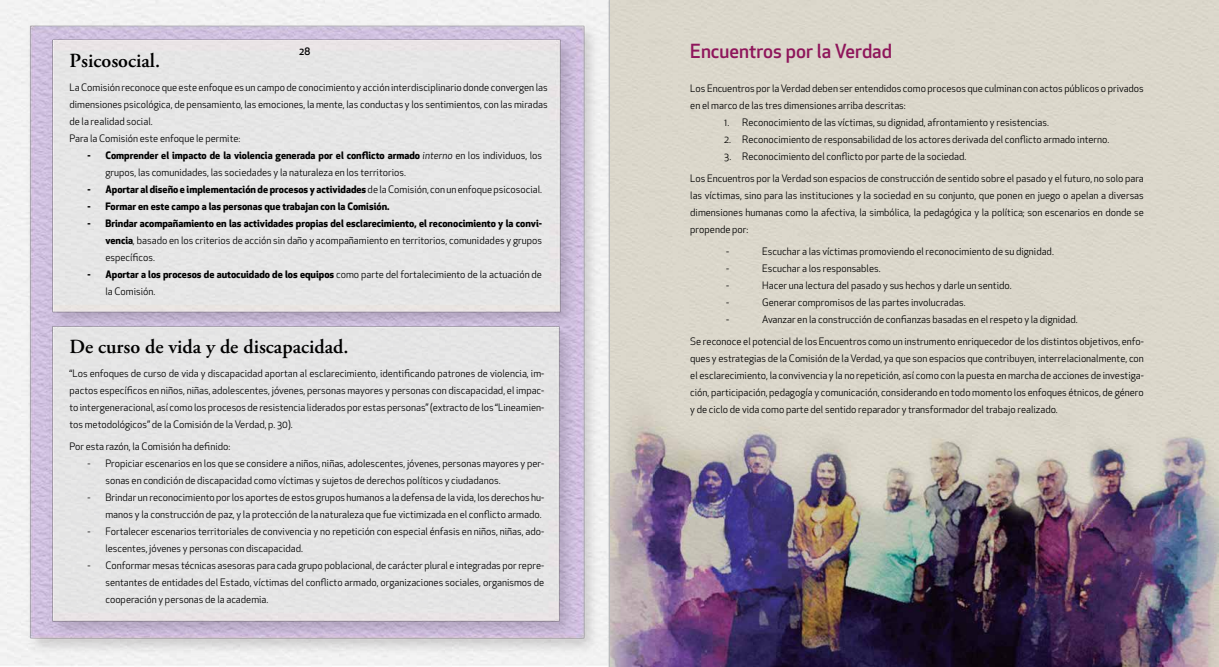
<style>
.page{position:relative;width:1219px;height:667px;background:#fff}
.page>*{position:absolute;margin:0;border:0;box-sizing:border-box;transform-origin:0 0}
.t1{font:600 20px "Adobe Garamond Pro";color:#000}
.t2{font:500 19px "Apex New";color:#8f165b}
.t3{font:10px/17px "Apex New";color:#000}
.t4{font:700 10px/17px "Apex New";color:#000;text-align:justify}
.t5{font:500 10px "Apex New";color:#000}
.s1{font-weight:700}
.s2{font-style:italic}
.s3{font-weight:400}
.s4{font-weight:400;font-style:italic}
</style>
<div class="page">
<img style="left:613px;top:0;width:606px;height:666px">
<div style="left:0;top:0;width:613px;height:666px;background:#f2f2f2"></div>
<img style="left:19px;top:16px;width:580px;height:285px">
<img style="left:19px;top:301px;width:580px;height:357px">
<hr style="left:609px;top:0;width:1px;height:666px;background:#a7a9ac">
<p class="t5" style="left:299px;top:45px;width:13px">28</p>
<h1 class="t1" style="left:69px;top:49px;width:92px">Psicosocial.</h1>
<p class="t3" style="left:69px;top:79px;width:480px">La Comisión reconoce que este enfoque es un campo de conocimiento y acción interdisciplinario donde convergen las dimensiones psicológica, de pensamiento, las emociones, la mente, las conductas y los sentimientos, con las miradas de la realidad social.<br>Para la Comisión este enfoque le permite:</p>
<p class="t3" style="left:105px;top:147px;width:438px;text-indent:-18px"><span class="s1">- Comprender el impacto de la violencia generada por el conflicto armado</span> <span class="s2">interno</span> en los individuos, los grupos, las comunidades, las sociedades y la naturaleza en los territorios.</p>
<p class="t4" style="left:87px;top:180px;width:456px">- Aportar al diseño e implementación de procesos y actividades <span class="s3">de la Comisión, con un enfoque psicosocial.</span></p>
<p class="t4" style="left:87px;top:197px;width:304px">- Formar en este campo a las personas que trabajan con la Comisión.</p>
<p class="t4" style="left:105px;top:214px;width:438px;text-indent:-18px">- Brindar acompañamiento en las actividades propias del esclarecimiento, el reconocimiento y la convi&shy;vencia<span class="s4">,</span> <span class="s3">basado en los criterios de acción sin daño y acompañamiento en territorios, comunidades y grupos específicos.</span></p>
<p class="t3" style="left:105px;top:266px;width:438px;text-indent:-18px"><span class="s1">- Aportar a los procesos de autocuidado de los equipos</span> como parte del fortalecimiento de la actuación de la Comisión.</p>
<h1 class="t1" style="left:69px;top:335px;width:280px">De curso de vida y de discapacidad.</h1>
<p class="t3" style="left:69px;top:364px;width:476px;text-align:justify">“Los enfoques de curso de vida y discapacidad aportan al esclarecimiento, identificando patrones de violencia, im&shy;pactos específicos en niños, niñas, adolescentes, jóvenes, personas mayores y personas con discapacidad, el impac&shy;to intergeneracional, así como los procesos de resistencia liderados por estas personas” (extracto de los “Lineamien&shy;tos metodológicos” de la Comisión de la Verdad, p. 30).</p>
<p class="t3" style="left:69px;top:437px;width:162px">Por esta razón, la Comisión ha definido:</p>
<p class="t3" style="left:105px;top:454px;width:440px;text-indent:-18px">- Propiciar escenarios en los que se considere a niños, niñas, adolescentes, jóvenes, personas mayores y per&shy;sonas en condición de discapacidad como víctimas y sujetos de derechos políticos y ciudadanos.</p>
<p class="t3" style="left:87px;top:488px;width:458px;text-align:right">- Brindar un reconocimiento por los aportes de estos grupos humanos a la defensa de la vida, los derechos hu&shy;manos y la construcción de paz, y la protección de la naturaleza que fue victimizada en el conflicto armado.</p>
<p class="t3" style="left:105px;top:522px;width:440px;text-indent:-18px">- Fortalecer escenarios territoriales de convivencia y no repetición con especial énfasis en niños, niñas, ado&shy;lescentes, jóvenes y personas con discapacidad.</p>
<p class="t3" style="left:105px;top:556px;width:440px;text-align:justify;text-indent:-18px">- Conformar mesas técnicas asesoras para cada grupo poblacional, de carácter plural e integradas por repre&shy;sentantes de entidades del Estado, víctimas del conflicto armado, organizaciones sociales, organismos de cooperación y personas de la academia.</p>
<h2 class="t2" style="left:690px;top:38px;width:203px">Encuentros por la Verdad</h2>
<p class="t3" style="left:690px;top:79px;width:455px">Los Encuentros por la Verdad deben ser entendidos como procesos que culminan con actos públicos o privados en el marco de las tres dimensiones arriba descritas:</p>
<p class="t3" style="left:724px;top:113px;width:326px">1. Reconocimiento de las víctimas, su dignidad, afrontamiento y resistencias.</p>
<p class="t3" style="left:724px;top:130px;width:387px">2. Reconocimiento de responsabilidad de los actores derivada del conflicto armado interno.</p>
<p class="t3" style="left:724px;top:147px;width:244px">3. Reconocimiento del conflicto por parte de la sociedad.</p>
<p class="t3" style="left:690px;top:169px;width:455px;text-align:justify">Los Encuentros por la Verdad son espacios de construcción de sentido sobre el pasado y el futuro, no solo para las víctimas, sino para las instituciones y la sociedad en su conjunto, que ponen en juego o apelan a diversas dimensiones humanas como la afectiva, la simbólica, la pedagógica y la política; son escenarios en donde se propende por:</p>
<p class="t3" style="left:726px;top:242px;width:5px">-</p>
<p class="t3" style="left:762px;top:242px;width:293px">Escuchar a las víctimas promoviendo el reconocimiento de su dignidad.</p>
<p class="t3" style="left:726px;top:259px;width:5px">-</p>
<p class="t3" style="left:762px;top:259px;width:120px">Escuchar a los responsables.</p>
<p class="t3" style="left:726px;top:276px;width:5px">-</p>
<p class="t3" style="left:762px;top:276px;width:251px">Hacer una lectura del pasado y sus hechos y darle un sentido.</p>
<p class="t3" style="left:726px;top:293px;width:5px">-</p>
<p class="t3" style="left:762px;top:293px;width:205px">Generar compromisos de las partes involucradas.</p>
<p class="t3" style="left:726px;top:310px;width:5px">-</p>
<p class="t3" style="left:762px;top:310px;width:317px">Avanzar en la construcción de confianzas basadas en el respeto y la dignidad.</p>
<p class="t3" style="left:690px;top:332px;width:455px;text-align:justify">Se reconoce el potencial de los Encuentros como un instrumento enriquecedor de los distintos objetivos, enfo&shy;ques y estrategias de la Comisión de la Verdad, ya que son espacios que contribuyen, interrelacionalmente, con el esclarecimiento, la convivencia y la no repetición, así como con la puesta en marcha de acciones de investiga&shy;ción, participación, pedagogía y comunicación, considerando en todo momento los enfoques étnicos, de género y de ciclo de vida como parte del sentido reparador y transformador del trabajo realizado.</p>
</div>
